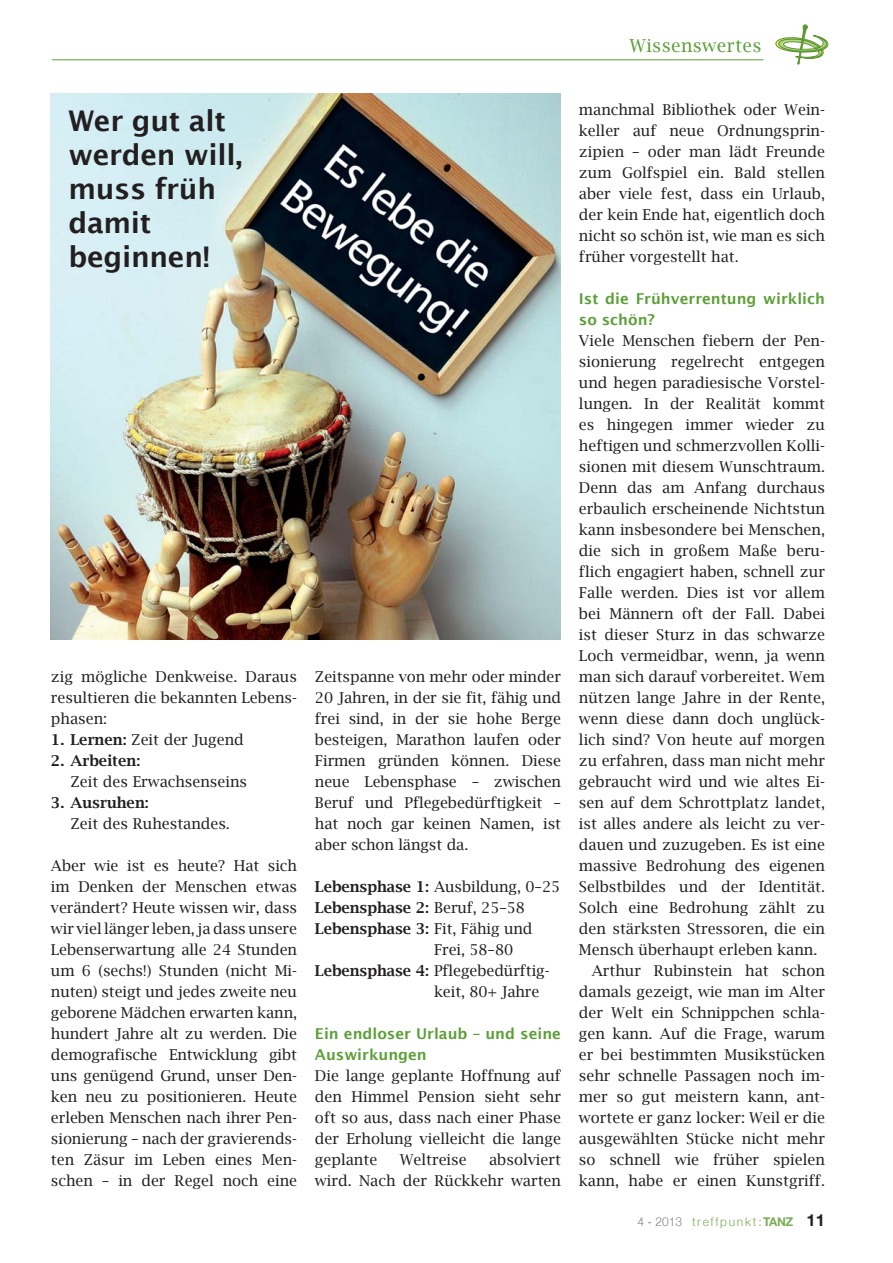
<style>
.page{position:relative;width:893px;height:1263px;background:#fff}
.page>*{position:absolute;margin:0;border:0;box-sizing:border-box;transform-origin:0 0}
.t1{font:600 28.5px/34.2px "Lucida Sans";letter-spacing:-.01em;color:#231f20}
.t2{font:18px "Lucida Bright";letter-spacing:.02em;color:#5c9f38}
.t3{font:15px/21px "Lucida Bright";color:#231f20;text-align:justify}
.t4{font:600 15px/21px "Lucida Sans";color:#5c9f38}
.t5{font:600 15px "Lucida Bright";letter-spacing:-.005em;color:#231f20}
.t6{font:300 12px "Helvetica Neue";letter-spacing:.14em;color:#7aae56}
.s1{font-weight:600}
.s2{font-weight:400}
.s3{color:#808285}
.s4{font-weight:700}
.s5{font-weight:700;font-size:16.5px;color:#231f20}
</style>
<div class="page">
<svg style="left:775px;top:24px;width:54px;height:41px"></svg>
<hr style="left:52px;top:60px;width:711px;height:1px;background:#5c9f38">
<img style="left:51px;top:94px;width:510px;height:546px">
<p class="t2" style="left:629px;top:35px;width:134px">Wissenswertes</p>
<h1 class="t1" style="left:68px;top:103px;width:175px">Wer gut alt werden will, muss früh damit beginnen!</h1>
<p class="t3" style="left:51px;top:665px;width:247px">zig mögliche Denkweise. Daraus resultieren die bekannten Lebens&shy;phasen:</p>
<p class="t3" style="left:51px;top:728px;width:194px"><span class="s1">1. Lernen:</span> Zeit der Jugend</p>
<p class="t5" style="left:51px;top:751px;width:91px">2. Arbeiten:</p>
<p class="t3" style="left:70px;top:770px;width:178px">Zeit des Erwachsenseins</p>
<p class="t5" style="left:51px;top:793px;width:99px">3. Ausruhen:</p>
<p class="t3" style="left:70px;top:812px;width:161px">Zeit des Ruhestandes.</p>
<p class="t3" style="left:51px;top:854px;width:248px">Aber wie ist es heute? Hat sich im Denken der Menschen etwas verändert? Heute wissen wir, dass wir viel länger leben, ja dass unsere Lebenserwartung alle 24 Stunden um 6 (sechs!) Stunden (nicht Mi&shy;nuten) steigt und jedes zweite neu geborene Mädchen erwarten kann, hundert Jahre alt zu werden. Die demografische Entwicklung gibt uns genügend Grund, unser Den&shy;ken neu zu positionieren. Heute erleben Menschen nach ihrer Pen&shy;sionierung – nach der gravierends&shy;ten Zäsur im Leben eines Men&shy;schen – in der Regel noch eine</p>
<p class="t3" style="left:315px;top:665px;width:248px">Zeitspanne von mehr oder minder 20 Jahren, in der sie fit, fähig und frei sind, in der sie hohe Berge besteigen, Ma rathon laufen oder Firmen gründen können. Diese neue Lebensphase – zwischen Beruf und Pflegebedürf tigkeit – hat noch gar keinen Namen, ist aber schon längst da.</p>
<p class="t3" style="left:315px;top:875px;width:247px"><span class="s1">Lebensphase 1:</span> Ausbildung, 0–25</p>
<p class="t5" style="left:315px;top:898px;width:211px">Lebensphase 2: <span class="s2">Beruf, 25–58</span></p>
<p class="t5" style="left:315px;top:919px;width:219px">Lebensphase 3: <span class="s2">Fit, Fähig und</span></p>
<p class="t3" style="left:434px;top:938px;width:81px">Frei, 58–80</p>
<p class="t3" style="left:315px;top:959px;width:236px"><span class="s1">Lebensphase 4:</span> Pflegebedürftig-</p>
<p class="t3" style="left:434px;top:980px;width:107px">keit, 80+ Jahre</p>
<p class="t4" style="left:315px;top:1022px;width:247px">Ein endloser Urlaub – und seine<br>Auswirkungen</p>
<p class="t3" style="left:315px;top:1064px;width:247px">Die lange geplante Hoffnung auf den Himmel Pension sieht sehr oft so aus, dass nach einer Phase der Erholung vielleicht die lange geplante</p>
<p class="t3" style="left:315px;top:1148px;width:247px;text-align:right">absolviert<br>wird. Nach der Rückkehr warten</p>
<p class="t3" style="left:400px;top:1148px;width:69px">Weltreise</p>
<p class="t3" style="left:579px;top:98px;width:247px">manch mal Bibliothek oder Wein&shy;keller auf neue Ordnungsprin&shy;zipien – oder man lädt Freunde zum Golfspiel ein. Bald stellen aber viele fest, dass ein Urlaub, der kein Ende hat, eigentlich doch nicht so schön ist, wie man es sich früher vorgestellt hat.</p>
<p class="t4" style="left:579px;top:287px;width:247px">Ist die Frühverrentung wirklich so schön?</p>
<p class="t3" style="left:579px;top:329px;width:247px">Viele Menschen fiebern der Pen-</p>
<p class="t3" style="left:579px;top:350px;width:247px">sionierung regelrecht entgegen</p>
<p class="t3" style="left:579px;top:371px;width:247px">und hegen paradiesische Vorstel-</p>
<p class="t3" style="left:579px;top:392px;width:247px">lungen. In der Realität kommt</p>
<p class="t3" style="left:579px;top:413px;width:247px">es hingegen immer wieder zu</p>
<p class="t3" style="left:579px;top:434px;width:247px">heftigen und schmerzvollen Kolli-</p>
<p class="t3" style="left:579px;top:455px;width:247px">sionen mit diesem Wunschtraum.</p>
<p class="t3" style="left:579px;top:476px;width:247px">Denn das am Anfang durchaus</p>
<p class="t3" style="left:579px;top:497px;width:247px">erbaulich erscheinende Nichtstun</p>
<p class="t3" style="left:579px;top:518px;width:247px">kann insbesondere bei Menschen,</p>
<p class="t3" style="left:579px;top:539px;width:247px">die sich in großem Maße beru-</p>
<p class="t3" style="left:579px;top:560px;width:247px">flich engagiert haben, schnell zur</p>
<p class="t3" style="left:579px;top:581px;width:247px">Falle werden. Dies ist vor allem</p>
<p class="t3" style="left:579px;top:602px;width:247px">bei Männern oft der Fall. Dabei</p>
<p class="t3" style="left:579px;top:623px;width:247px">ist dieser Sturz in das schwarze</p>
<p class="t3" style="left:579px;top:644px;width:247px">Loch vermeidbar, wenn, ja wenn</p>
<p class="t3" style="left:579px;top:665px;width:247px">man sich darauf vorbereitet. Wem</p>
<p class="t3" style="left:579px;top:686px;width:247px">nützen lange Jahre in der Rente,</p>
<p class="t3" style="left:579px;top:707px;width:247px">wenn diese dann doch unglück-</p>
<p class="t3" style="left:579px;top:728px;width:247px">lich sind? Von heute auf morgen</p>
<p class="t3" style="left:579px;top:749px;width:247px">zu erfahren, dass man nicht mehr</p>
<p class="t3" style="left:579px;top:770px;width:247px">gebraucht wird und wie altes Ei-</p>
<p class="t3" style="left:579px;top:791px;width:247px">sen auf dem Schrottplatz landet,</p>
<p class="t3" style="left:579px;top:812px;width:247px">ist alles andere als leicht zu ver-</p>
<p class="t3" style="left:579px;top:833px;width:247px">dauen und zuzugeben. Es ist eine</p>
<p class="t3" style="left:579px;top:854px;width:247px">massive Bedrohung des eigenen</p>
<p class="t3" style="left:579px;top:875px;width:247px">Selbstbildes und der Identität.</p>
<p class="t3" style="left:579px;top:896px;width:247px">Solch eine Bedrohung zählt zu</p>
<p class="t3" style="left:579px;top:917px;width:247px">den stärksten Stressoren, die ein</p>
<p class="t3" style="left:579px;top:938px;width:240px">Mensch überhaupt erleben kann.</p>
<p class="t3" style="left:592px;top:959px;width:235px">Arthur Rubinstein hat schon</p>
<p class="t3" style="left:579px;top:980px;width:247px">damals gezeigt, wie man im Alter</p>
<p class="t3" style="left:579px;top:1001px;width:247px">der Welt ein Schnippchen schla-</p>
<p class="t3" style="left:579px;top:1022px;width:247px">gen kann. Auf die Frage, warum</p>
<p class="t3" style="left:579px;top:1043px;width:247px">er bei bestimmten Musikstücken</p>
<p class="t3" style="left:579px;top:1064px;width:247px">sehr schnelle Passagen noch im-</p>
<p class="t3" style="left:579px;top:1085px;width:247px">mer so gut meistern kann, ant-</p>
<p class="t3" style="left:579px;top:1106px;width:247px">wortete er ganz locker: Weil er die</p>
<p class="t3" style="left:579px;top:1127px;width:247px">ausgewählten Stücke nicht mehr</p>
<p class="t3" style="left:579px;top:1148px;width:247px">so schnell wie früher spie len</p>
<p class="t3" style="left:579px;top:1169px;width:247px">kann, habe er einen Kunstgriff.</p>
<p class="t6" style="left:637px;top:1216px;width:189px"><span class="s3">4 - 2013</span> treffpunkt:<span class="s4">TANZ</span> <span class="s5">11</span></p>
</div>
